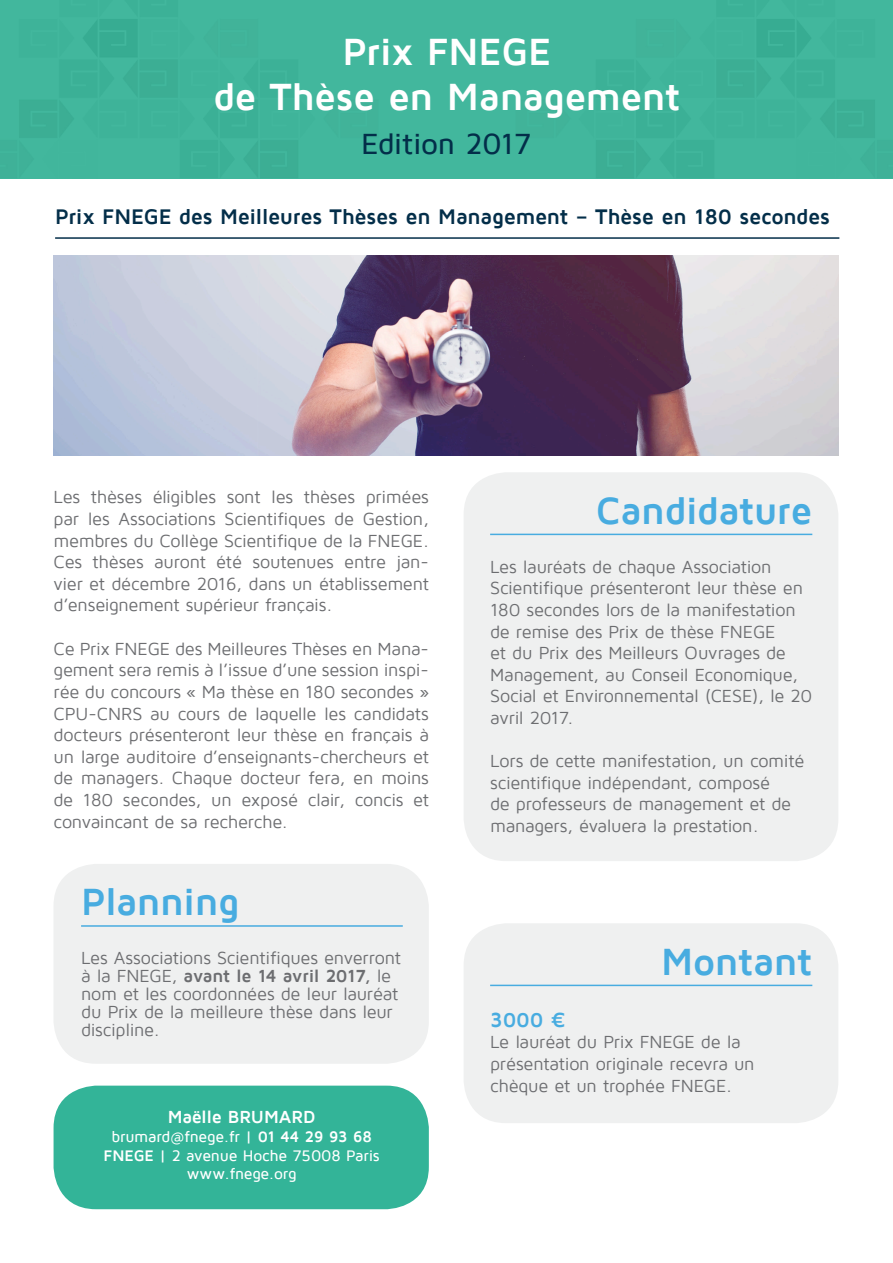
<style>
.page{position:relative;width:893px;height:1263px;background:#fff}
.page>*{position:absolute;margin:0;border:0;box-sizing:border-box;transform-origin:0 0}
.t1{font:700 39px "Maven Pro";letter-spacing:-.01em;color:#fff}
.t2{font:700 39px "Maven Pro";letter-spacing:-.015em;color:#48ace0}
.t3{font:500 30px "Maven Pro";letter-spacing:-.015em;color:#032e49}
.t4{font:700 21.75px "Maven Pro";letter-spacing:-.01em;color:#032e49}
.t5{font:700 21px "Maven Pro";color:#48ace0}
.t6{font:18px/21.6px "Maven Pro";letter-spacing:-.015em;color:#6c6d70}
.t7{font:700 18px "Maven Pro";letter-spacing:-.01em;color:#fff}
.t8{font:500 15.75px "Maven Pro";letter-spacing:-.015em;color:#fff}
.s1{font-weight:700}
</style>
<div class="page">
<img style="left:0;top:0;width:893px;height:179px">
<div style="left:53px;top:864px;width:376px;height:200px;background:#eff0f0;border-radius:43px"></div>
<div style="left:464px;top:923px;width:374px;height:200px;background:#eff0f0;border-radius:43px"></div>
<hr style="left:81px;top:925px;width:322px;height:2px;background:#48ace0">
<hr style="left:490px;top:985px;width:322px;height:1px;background:#48ace0">
<hr style="left:55px;top:237px;width:784px;height:2px;background:#032e49">
<div style="left:464px;top:472px;width:374px;height:389px;background:#eff0f0;border-radius:43px"></div>
<hr style="left:490px;top:534px;width:322px;height:1px;background:#48ace0">
<div style="left:54px;top:1086px;width:375px;height:123px;background:#33b498;border-radius:43px"></div>
<img style="left:54px;top:256px;width:784px;height:199px">
<p class="t1" style="left:342px;top:31px;width:210px">Prix FNEGE</p>
<p class="t1" style="left:213px;top:76px;width:469px">de Thèse en Management</p>
<p class="t3" style="left:361px;top:128px;width:171px">Edition 2017</p>
<p class="t4" style="left:55px;top:205px;width:776px">Prix FNEGE des Meilleures Thèses en Management – Thèse en 180 secondes</p>
<p class="t6" style="left:54px;top:487px;width:377px;text-align:justify">Les thèses éligibles sont les thèses primées par les Associations Scientifiques de Gestion, membres du Collège Scientifique de la FNEGE.<br>Ces thèses auront été soutenues entre jan&shy;vier et décembre 2016, dans un établissement d’enseignement supérieur français.</p>
<p class="t6" style="left:54px;top:638px;width:377px;text-align:justify">Ce Prix FNEGE des Meilleures Thèses en Mana&shy;gement sera remis à l’issue d’une session inspi&shy;rée du concours « Ma thèse en 180 secondes » CPU-CNRS au cours de laquelle les candidats docteurs présenteront leur thèse en français à un large auditoire d’enseignants-chercheurs et de managers. Chaque docteur fera, en moins de 180 secondes, un exposé clair, concis et convaincant de sa recherche.</p>
<p class="t2" style="left:81px;top:881px;width:160px">Planning</p>
<p class="t6" style="left:81px;top:949px;width:321px;line-height:18px">Les Associations Scientifiques enverront à la FNEGE, <span class="s1">avant le 14 avril 2017,</span> le nom et les coordonnées de leur lauréat</p>
<p class="t6" style="left:81px;top:1003px;width:313px;line-height:18px">du Prix de la meilleure thèse dans leur discipline.</p>
<p class="t7" style="left:168px;top:1107px;width:150px">Maëlle BRUMARD</p>
<p class="t8" style="left:111px;top:1128px;width:262px">brumard@fnege.fr | <span class="s1">01 44 29 93 68</span></p>
<p class="t8" style="left:104px;top:1147px;width:278px"><span class="s1">FNEGE</span> | 2 avenue Hoche 75008 Paris</p>
<p class="t8" style="left:187px;top:1166px;width:111px">www.fnege.org</p>
<p class="t2" style="left:596px;top:490px;width:218px">Candidature</p>
<p class="t6" style="left:490px;top:556px;width:324px">Les lauréats de chaque Association Scientifique présenteront leur thèse en 180 secondes lors de la manifestation de remise des Prix de thèse FNEGE<br>et du Prix des Meilleurs Ouvrages de Management, au Conseil Economique, Social et Environnemental (CESE), le 20 avril 2017.</p>
<p class="t6" style="left:490px;top:750px;width:316px">Lors de cette manifestation, un comité scientifique indépendant, composé<br>de professeurs de management et de managers, évaluera la prestation.</p>
<p class="t2" style="left:661px;top:941px;width:153px">Montant</p>
<p class="t5" style="left:490px;top:1008px;width:77px">3000 €</p>
<p class="t6" style="left:490px;top:1032px;width:266px">Le lauréat du Prix FNEGE de la présentation originale recevra un chèque et un trophée FNEGE.</p>
</div>
